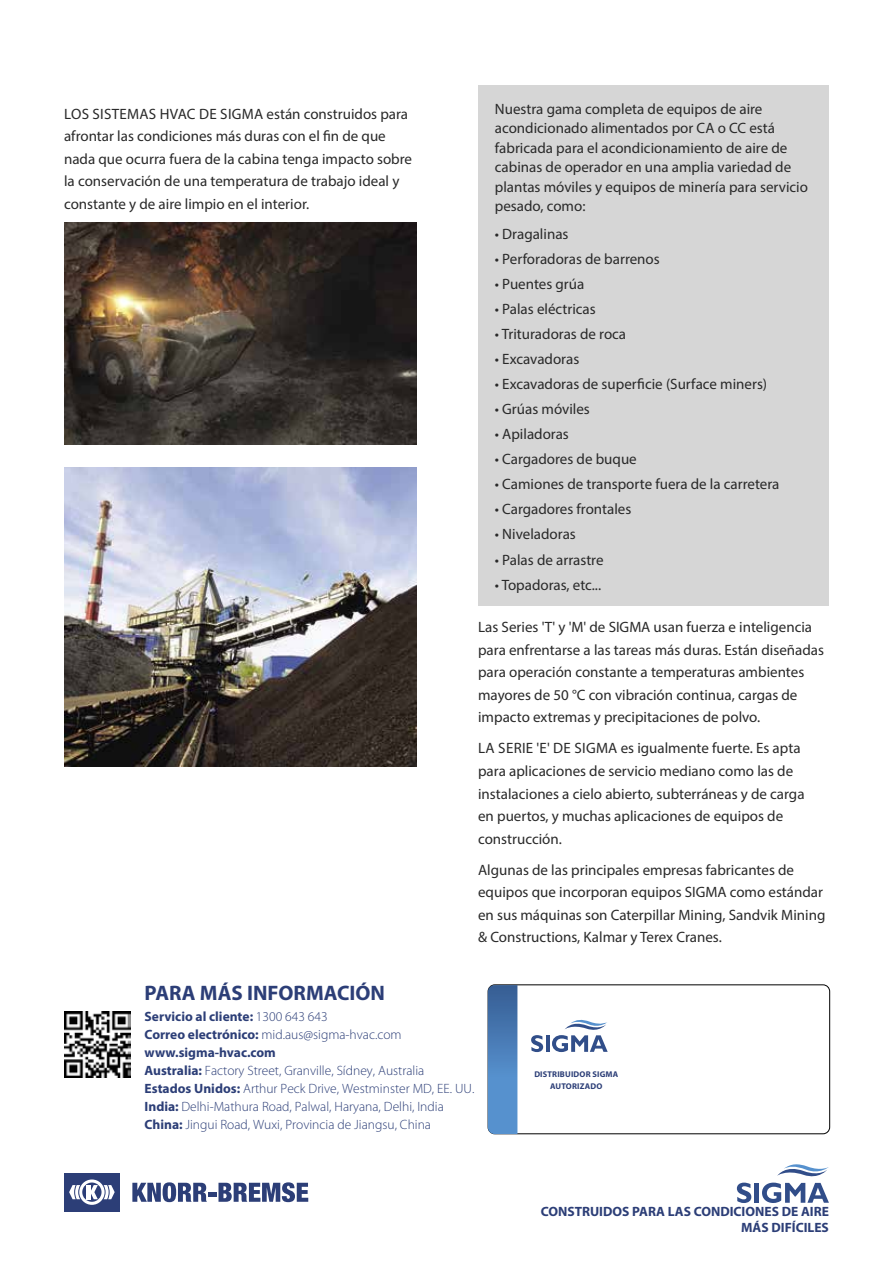
<style>
.page{position:relative;width:893px;height:1263px;background:#fff}
.page>*{position:absolute;margin:0;border:0;box-sizing:border-box;transform-origin:0 0}
.t1{font:700 21px "Myriad Pro";color:#2c3e77}
.t2{font:15px/22.5px "Myriad Pro";color:#292929}
.t3{font:300 13.5px/18px "Myriad Pro";color:#2c3e77}
.t4{font:700 13.5px/16.2px "Myriad Pro";color:#2c3e77;text-align:right}
.t5{font:700 8.4px/11.6px "Myriad Pro";letter-spacing:.02em;color:#2c3e77;text-align:center}
.s1{font-weight:700}
</style>
<div class="page">
<img style="left:64px;top:467px;width:352px;height:299px">
<div style="left:478px;top:85px;width:351px;height:520px;background:#d6d6d6"></div>
<img style="left:64px;top:223px;width:352px;height:221px">
<svg style="left:737px;top:1182px;width:14px;height:21px"></svg>
<hr style="left:755px;top:1183px;width:4px;height:20px;background:#314d89">
<svg style="left:762px;top:1164px;width:67px;height:39px"></svg>
<svg style="left:132px;top:1182px;width:176px;height:20px"></svg>
<div style="left:64px;top:1173px;width:56px;height:38px;background:#2c3e77"></div>
<svg style="left:69px;top:1179px;width:46px;height:26px"></svg>
<div style="left:488px;top:984px;width:342px;height:150px;border:1px solid #000;border-radius:7px"></div>
<svg style="left:488px;top:985px;width:29px;height:149px;background:#4c80bb"></svg>
<svg style="left:531px;top:1035px;width:12px;height:17px"></svg>
<hr style="left:546px;top:1035px;width:4px;height:17px;background:#314e89">
<svg style="left:552px;top:1020px;width:56px;height:32px"></svg>
<img style="left:65px;top:1012px;width:65px;height:65px">
<p class="t2" style="left:64px;top:102px;width:349px">LOS SISTEMAS HVAC DE SIGMA están construidos para afrontar las condiciones más duras con el fin de que nada que ocurra fuera de la cabina tenga impacto sobre la conservación de una temperatura de trabajo ideal y constante y de aire limpio en el interior.</p>
<p class="t2" style="left:495px;top:98px;width:315px;line-height:19.5px">Nuestra gama completa de equipos de aire acondicionado alimentados por CA o CC está fabricada para el acondicionamiento de aire de cabinas de operador en una amplia variedad de plantas móviles y equipos de minería para servicio pesado, como:</p>
<p class="t2" style="left:495px;top:222px;width:75px">• Dragalinas</p>
<p class="t2" style="left:495px;top:248px;width:166px">• Perforadoras de barrenos</p>
<p class="t2" style="left:495px;top:273px;width:91px">• Puentes grúa</p>
<p class="t2" style="left:495px;top:298px;width:102px">• Palas eléctricas</p>
<p class="t2" style="left:495px;top:323px;width:133px">• Trituradoras de roca</p>
<p class="t2" style="left:495px;top:348px;width:86px">• Excavadoras</p>
<p class="t2" style="left:495px;top:373px;width:274px">• Excavadoras de superficie (Surface miners)</p>
<p class="t2" style="left:495px;top:398px;width:96px">• Grúas móviles</p>
<p class="t2" style="left:495px;top:423px;width:76px">• Apiladoras</p>
<p class="t2" style="left:495px;top:448px;width:143px">• Cargadores de buque</p>
<p class="t2" style="left:495px;top:473px;width:286px">• Camiones de transporte fuera de la carretera</p>
<p class="t2" style="left:495px;top:498px;width:138px">• Cargadores frontales</p>
<p class="t2" style="left:495px;top:523px;width:82px">• Niveladoras</p>
<p class="t2" style="left:495px;top:548px;width:110px">• Palas de arrastre</p>
<p class="t2" style="left:495px;top:573px;width:108px">• Topadoras, etc...</p>
<p class="t2" style="left:478px;top:616px;width:347px">Las Series 'T' y 'M' de SIGMA usan fuerza e inteligencia para enfrentarse a las tareas más duras. Están diseñadas para operación constante a temperaturas ambientes mayores de 50 °C con vibración continua, cargas de impacto extremas y precipitaciones de polvo.</p>
<p class="t2" style="left:478px;top:737px;width:328px">LA SERIE 'E' DE SIGMA es igualmente fuerte. Es apta para aplicaciones de servicio mediano como las de instalaciones a cielo abierto, subterráneas y de carga en puertos, y muchas aplicaciones de equipos de construcción.</p>
<p class="t2" style="left:478px;top:858px;width:349px">Algunas de las principales empresas fabricantes de equipos que incorporan equipos SIGMA como estándar en sus máquinas son Caterpillar Mining, Sandvik Mining &amp; Constructions, Kalmar y Terex Cranes.</p>
<h1 class="t1" style="left:145px;top:979px;width:242px">PARA MÁS INFORMACIÓN</h1>
<p class="t3" style="left:145px;top:1008px;width:331px"><span class="s1">Servicio al cliente:</span> 1300 643 643<br><span class="s1">Correo electrónico:</span> mid.aus@sigma-hvac.com <span class="s1">www.sigma-hvac.com<br>Australia:</span> Factory Street, Granville, Sídney, Australia <span class="s1">Estados Unidos:</span> Arthur Peck Drive, Westminster MD, EE. UU.<br><span class="s1">India:</span> Delhi-Mathura Road, Palwal, Haryana, Delhi, India <span class="s1">China:</span> Jingui Road, Wuxi, Provincia de Jiangsu, China</p>
<p class="t5" style="left:534px;top:1068px;width:85px">DISTRIBUIDOR SIGMA<br>AUTORIZADO</p>
<p class="t4" style="left:541px;top:1203px;width:290px">CONSTRUIDOS PARA LAS CONDICIONES DE AIRE<br>MÁS DIFÍCILES</p>
</div>
